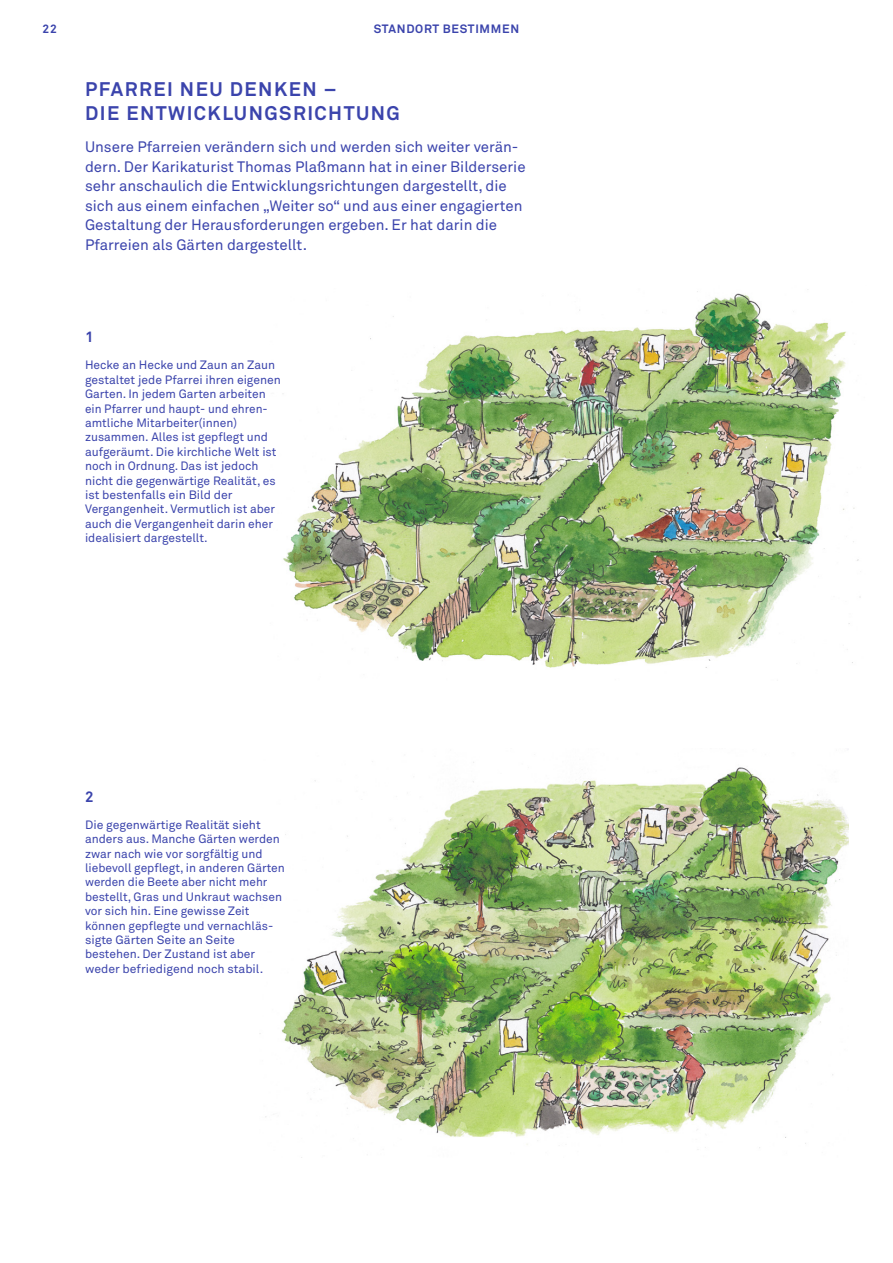
<style>
.page{position:relative;width:893px;height:1263px;background:#fff}
.page>*{position:absolute;margin:0;border:0;box-sizing:border-box;transform-origin:0 0}
.t1{font:700 19.5px/23.4px "Akkurat";letter-spacing:.075em;color:#3b44ac}
.t2{font:15px/19.5px "Akkurat";color:#3b44ac}
.t3{font:700 15px "Akkurat";color:#3b44ac}
.t4{font:12px/14.4px "Akkurat";color:#3b44ac}
.t5{font:700 12px "Akkurat";letter-spacing:.06em;color:#3b44ac}
</style>
<div class="page">
<img style="left:282px;top:289px;width:579px;height:379px">
<img style="left:260px;top:762px;width:589px;height:388px">
<p class="t5" style="left:43px;top:21px;width:16px">22</p>
<p class="t5" style="left:374px;top:21px;width:147px">STANDORT BESTIMMEN</p>
<h1 class="t1" style="left:85px;top:78px;width:316px">PFARREI NEU DENKEN –<br>DIE ENTWICKLUNGSRICHTUNG</h1>
<p class="t2" style="left:85px;top:137px;width:442px">Unsere Pfarreien verändern sich und werden sich weiter verän&shy;dern. Der Karikaturist Thomas Plaßmann hat in einer Bilderserie sehr anschaulich die Entwicklungsrichtungen dargestellt, die sich aus einem einfachen „Weiter so“ und aus einer engagierten Gestaltung der Herausforderungen ergeben. Er hat darin die Pfarreien als Gärten dargestellt.</p>
<p class="t3" style="left:85px;top:328px;width:10px">1</p>
<p class="t4" style="left:85px;top:358px;width:197px">Hecke an Hecke und Zaun an Zaun gestaltet jede Pfarrei ihren eigenen<br>Garten. In jedem Garten arbeiten ein Pfarrer und haupt- und ehren&shy;amtliche Mitarbeiter(innen) zusammen. Alles ist gepflegt und aufgeräumt. Die kirchliche Welt ist noch in Ordnung. Das ist jedoch nicht die gegenwärtige Realität, es ist bestenfalls ein Bild der<br>Vergangenheit. Vermutlich ist aber auch die Vergangenheit darin eher idealisiert dargestellt.</p>
<p class="t3" style="left:85px;top:787px;width:10px">2</p>
<p class="t4" style="left:85px;top:817px;width:201px">Die gegenwärtige Realität sieht anders aus. Manche Gärten werden zwar nach wie vor sorgfältig und liebevoll gepflegt, in anderen Gärten werden die Beete aber nicht mehr bestellt, Gras und Unkraut wachsen vor sich hin. Eine gewisse Zeit können gepflegte und vernachläs&shy;sigte Gärten Seite an Seite bestehen. Der Zustand ist aber weder befriedigend noch stabil.</p>
</div>
